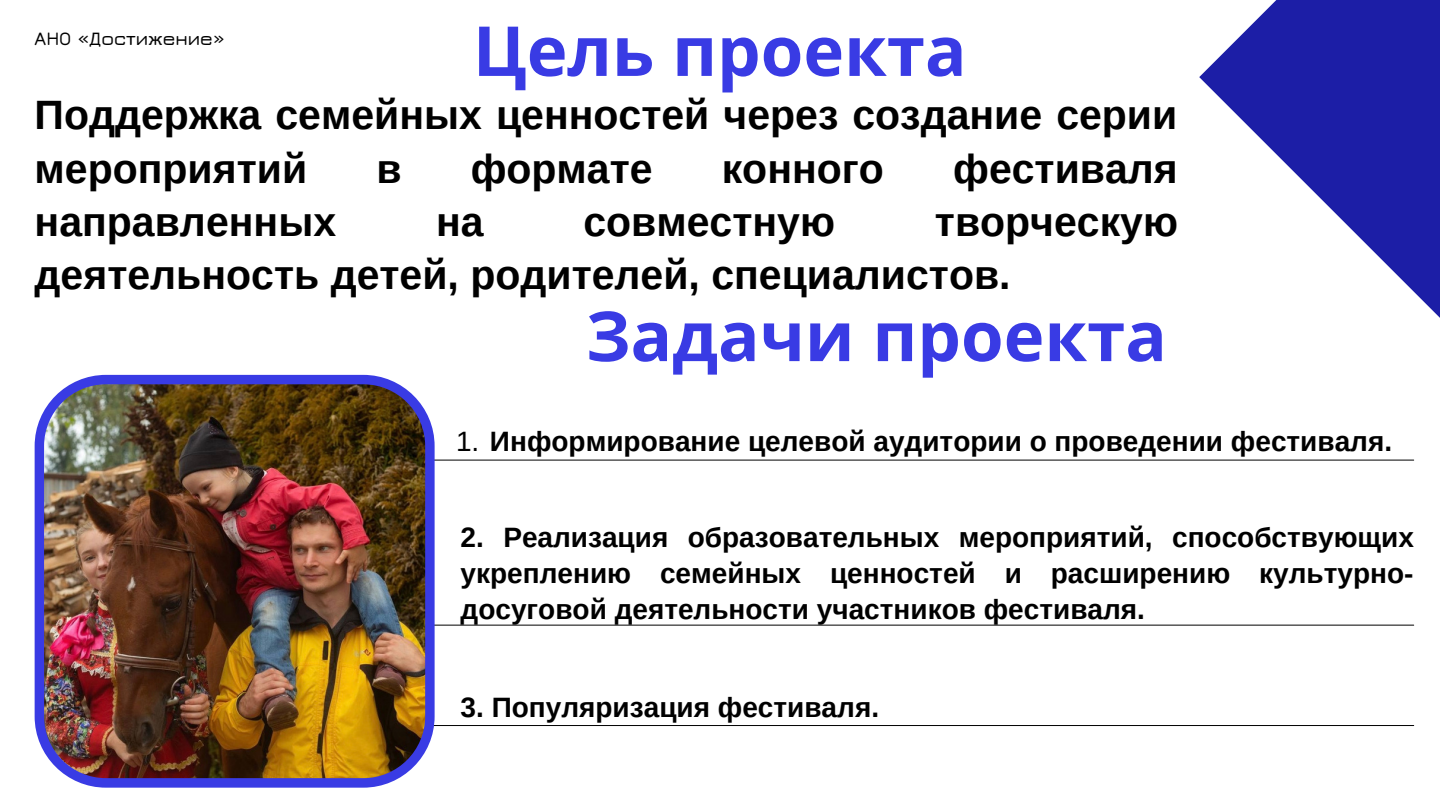
<style>
.page{position:relative;width:1440px;height:810px;background:#fff}
.page>*{position:absolute;margin:0;border:0;box-sizing:border-box;transform-origin:0 0}
.t1{font:700 69px "Open Sans";color:#393be4}
.t2{font:700 41px/53.2px "Arimo";color:#000}
.t3{font:700 28px/36px "Arimo";color:#000;text-align:justify}
.t4{font:600 19.2px "Jura";color:#000}
.s1{font-weight:400}
</style>
<div class="page">
<svg style="left:1199px;top:0;width:241px;height:461px"></svg>
<hr style="left:418px;top:625px;width:996px;height:1px;background:#000">
<hr style="left:418px;top:725px;width:996px;height:1px;background:#000">
<hr style="left:418px;top:460px;width:996px;height:1px;background:#000">
<img style="left:35px;top:375px;width:400px;height:413px">
<h1 class="t1" style="left:473px;top:2px;width:495px">Цель проекта</h1>
<h2 class="t2" style="left:35px;top:89px;width:1144px">Поддержка семейных ценностей через создание серии мероприятий</h2>
<p class="t4" style="left:35px;top:26px;width:192px">АНО «Достижение»</p>
<h2 class="t2" style="left:376px;top:142px;width:27px">в</h2>
<h2 class="t2" style="left:471px;top:142px;width:183px">формате</h2>
<h2 class="t2" style="left:722px;top:142px;width:164px">конного</h2>
<h2 class="t2" style="left:953px;top:142px;width:226px">фестиваля</h2>
<h2 class="t2" style="left:35px;top:195px;width:1145px;text-indent:900px">творческую деятельность детей, родителей, специалистов.</h2>
<h2 class="t2" style="left:35px;top:195px;width:303px">направленных</h2>
<h2 class="t2" style="left:436px;top:195px;width:49px">на</h2>
<h2 class="t2" style="left:583px;top:195px;width:253px">совместную</h2>
<h1 class="t1" style="left:586px;top:287px;width:583px">Задачи проекта</h1>
<p class="t3" style="left:456px;top:423px;width:938px"><span class="s1">1.</span> Информирование целевой аудитории о проведении фестиваля.</p>
<p class="t3" style="left:461px;top:519px;width:955px">2. Реализация образовательных мероприятий, способствующих укреплению семейных ценностей и расширению культурно&shy;досуговой деятельности участников фестиваля.</p>
<p class="t3" style="left:461px;top:689px;width:420px">3. Популяризация фестиваля.</p>
</div>
